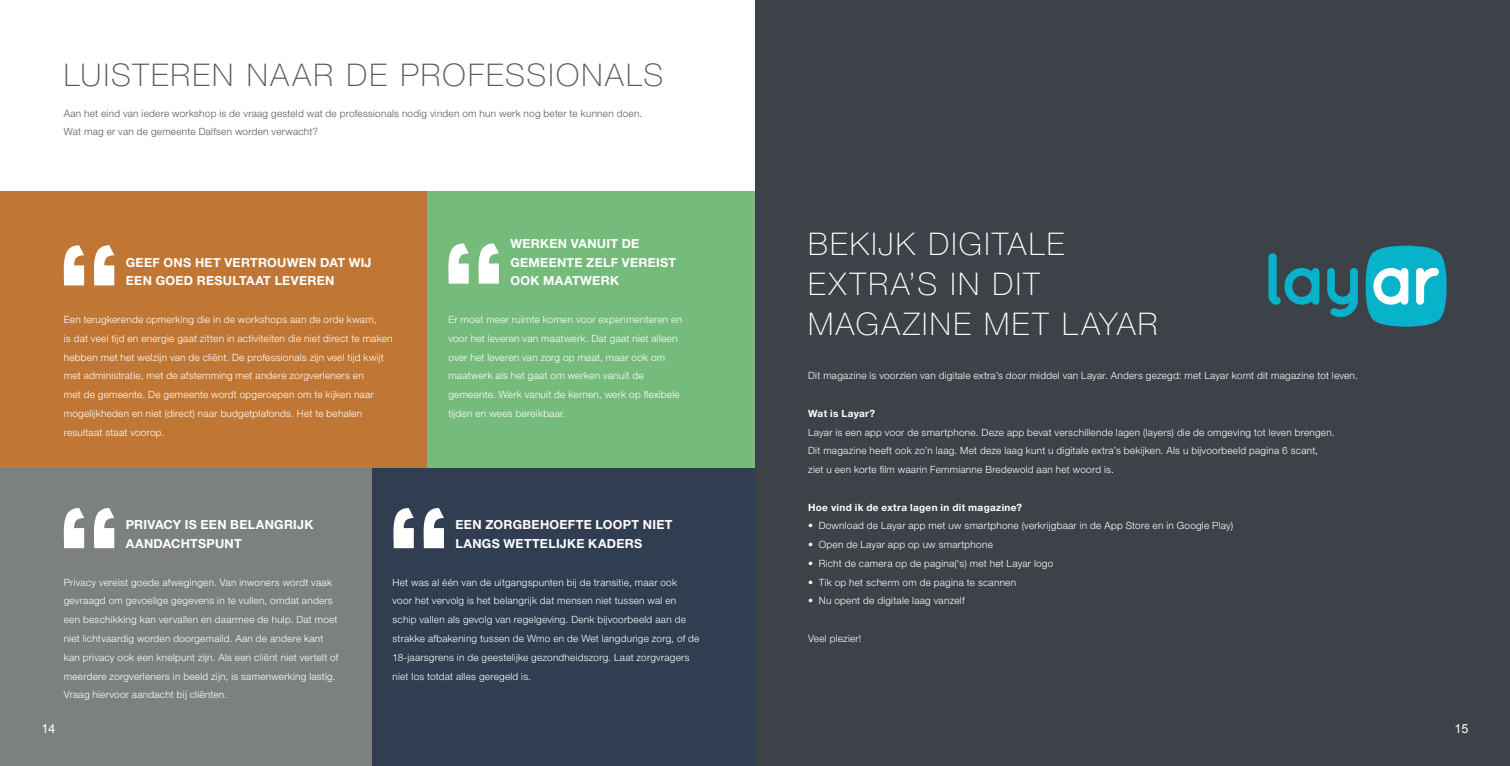
<style>
.page{position:relative;width:1510px;height:766px;background:#fff}
.page>*{position:absolute;margin:0;border:0;box-sizing:border-box;transform-origin:0 0}
.t1{font:100 31.25px/40px "Helvetica Neue LT Std";letter-spacing:.075em;color:#fff}
.t2{font:100 31.25px "Helvetica Neue LT Std";letter-spacing:.07em;color:#57585a}
.t3{font:700 12.5px/18.8px "Helvetica Neue LT Std";letter-spacing:.025em;color:#fff}
.t4{font:12.5px "Arial";color:#fff}
.t5{font:300 10px/18.8px "Helvetica Neue LT Std";letter-spacing:.025em;color:#fff}
.t6{font:300 10px/18.8px "Helvetica Neue LT Std";letter-spacing:.025em;color:#57585a}
.t7{font:700 10px "Helvetica Neue LT Std";letter-spacing:.035em;color:#fff}
</style>
<div class="page">
<div style="left:755px;top:0;width:754px;height:765px;background:#3d4249"></div>
<div style="left:0;top:191px;width:427px;height:277px;background:#c07736"></div>
<div style="left:0;top:468px;width:372px;height:297px;background:#7d817d"></div>
<div style="left:372px;top:468px;width:383px;height:297px;background:#313d51"></div>
<div style="left:427px;top:191px;width:328px;height:277px;background:#75bb7c"></div>
<svg style="left:64px;top:245px;width:50px;height:40px"></svg>
<svg style="left:448px;top:243px;width:51px;height:40px"></svg>
<svg style="left:64px;top:508px;width:50px;height:40px"></svg>
<svg style="left:393px;top:508px;width:51px;height:40px"></svg>
<svg style="left:1268px;top:253px;width:51px;height:51px"></svg>
<svg style="left:1327px;top:268px;width:30px;height:49px"></svg>
<svg style="left:1365px;top:245px;width:82px;height:82px;background:#39b1c3"></svg>
<h1 class="t2" style="left:64px;top:57px;width:601px">LUISTEREN NAAR DE PROFESSIONALS</h1>
<p class="t6" style="left:64px;top:103px;width:580px">Aan het eind van iedere workshop is de vraag gesteld wat de professionals nodig vinden om hun werk nog beter te kunnen doen.<br>Wat mag er van de gemeente Dalfsen worden verwacht?</p>
<p class="t3" style="left:126px;top:252px;width:247px">GEEF ONS HET VERTROUWEN DAT WIJ<br>EEN GOED RESULTAAT LEVEREN</p>
<p class="t3" style="left:510px;top:234px;width:167px">WERKEN VANUIT DE<br>GEMEENTE ZELF VEREIST<br>OOK MAATWERK</p>
<p class="t5" style="left:64px;top:310px;width:330px">Een terugkerende opmerking die in de workshops aan de orde kwam,<br>is dat veel tijd en energie gaat zitten in activiteiten die niet direct te maken hebben met het welzijn van de cliënt. De professionals zijn veel tijd kwijt met administratie, met de afstemming met andere zorgverleners en<br>met de gemeente. De gemeente wordt opgeroepen om te kijken naar mogelijkheden en niet (direct) naar budgetplafonds. Het te behalen resultaat staat voorop.</p>
<p class="t5" style="left:448px;top:310px;width:235px">Er moet meer ruimte komen voor experimenteren en voor het leveren van maatwerk. Dat gaat niet alleen over het leveren van zorg op maat, maar ook om maatwerk als het gaat om werken vanuit de gemeente. Werk vanuit de kernen, werk op flexibele tijden en wees bereikbaar.</p>
<p class="t3" style="left:126px;top:515px;width:189px">PRIVACY IS EEN BELANGRIJK<br>AANDACHTSPUNT</p>
<p class="t3" style="left:455px;top:515px;width:218px">EEN ZORGBEHOEFTE LOOPT NIET<br>LANGS WETTELIJKE KADERS</p>
<p class="t5" style="left:64px;top:572px;width:276px">Privacy vereist goede afwegingen. Van inwoners wordt vaak gevraagd om gevoelige gegevens in te vullen, omdat anders een beschikking kan vervallen en daarmee de hulp. Dat moet niet lichtvaardig worden doorgemaild. Aan de andere kant kan privacy ook een knelpunt zijn. Als een cliënt niet vertelt of meerdere zorgverleners in beeld zijn, is samenwerking lastig.<br>Vraag hiervoor aandacht bij cliënten.</p>
<p class="t5" style="left:392px;top:572px;width:308px">Het was al één van de uitgangspunten bij de transitie, maar ook<br>voor het vervolg is het belangrijk dat mensen niet tussen wal en schip vallen als gevolg van regelgeving. Denk bijvoorbeeld aan de strakke afbakening tussen de Wmo en de Wet langdurige zorg, of de 18-jaarsgrens in de geestelijke gezondheidszorg. Laat zorgvragers niet los totdat alles geregeld is.</p>
<h1 class="t1" style="left:808px;top:224px;width:351px">BEKIJK DIGITALE<br>EXTRA’S IN DIT<br>MAGAZINE MET LAYAR</h1>
<p class="t5" style="left:808px;top:366px;width:551px">Dit magazine is voorzien van digitale extra’s door middel van Layar. Anders gezegd: met Layar komt dit magazine tot leven.</p>
<p class="t7" style="left:808px;top:407px;width:68px">Wat is Layar?</p>
<p class="t5" style="left:808px;top:422px;width:528px">Layar is een app voor de smartphone. Deze app bevat verschillende lagen (layers) die de omgeving tot leven brengen.<br>Dit magazine heeft ook zo’n laag. Met deze laag kunt u digitale extra’s bekijken. Als u bijvoorbeeld pagina 6 scant, ziet u een korte film waarin Femmianne Bredewold aan het woord is.</p>
<p class="t7" style="left:808px;top:500px;width:215px">Hoe vind ik de extra lagen in dit magazine?</p>
<p class="t5" style="left:808px;top:516px;width:426px">• Download de Layar app met uw smartphone (verkrijgbaar in de App Store en in Google Play)</p>
<p class="t5" style="left:808px;top:535px;width:186px">• Open de Layar app op uw smartphone</p>
<p class="t5" style="left:808px;top:553px;width:247px">• Richt de camera op de pagina(‘s) met het Layar logo</p>
<p class="t5" style="left:808px;top:572px;width:209px">• Tik op het scherm om de pagina te scannen</p>
<p class="t5" style="left:808px;top:591px;width:158px">• Nu opent de digitale laag vanzelf</p>
<p class="t5" style="left:808px;top:628px;width:55px">Veel plezier!</p>
<p class="t4" style="left:42px;top:720px;width:15px">14</p>
<p class="t4" style="left:1454px;top:720px;width:15px">15</p>
</div>
